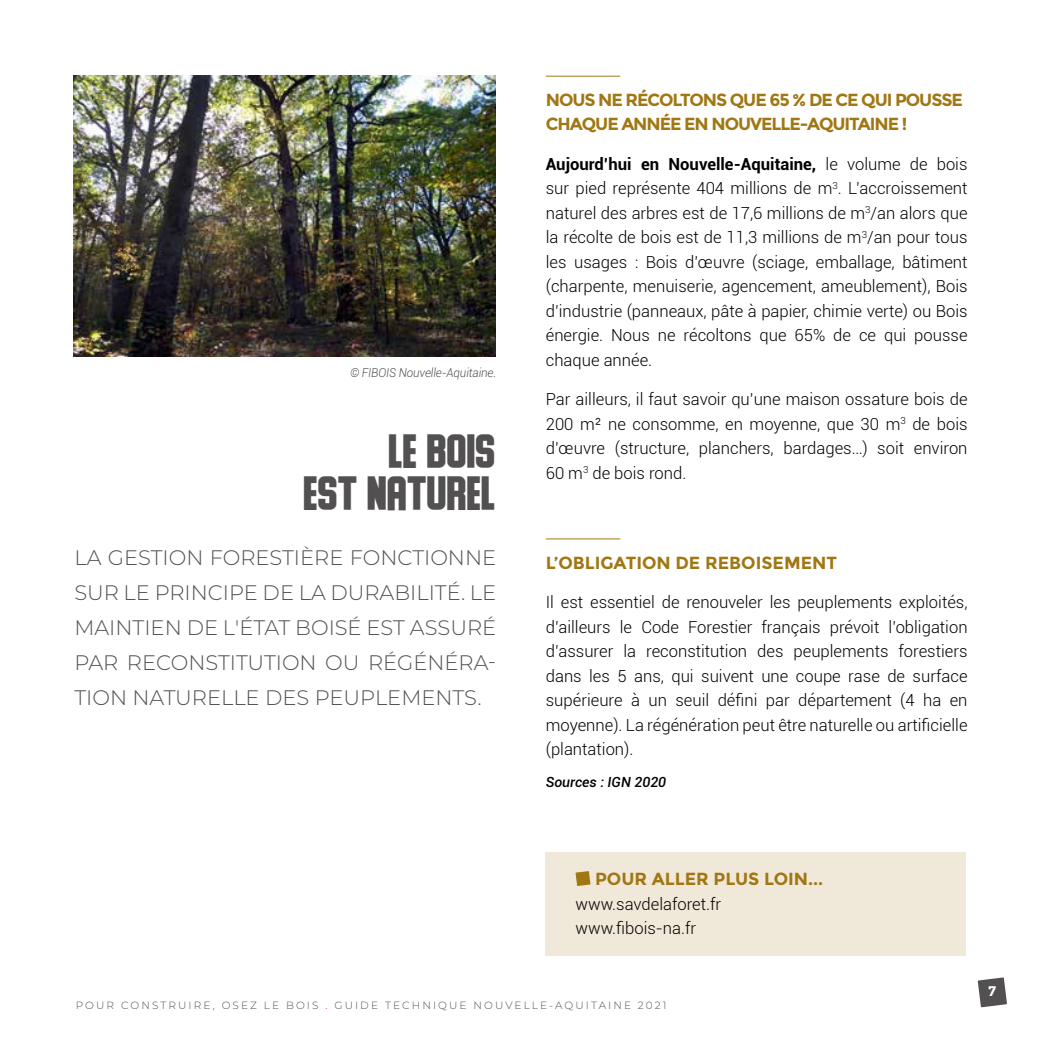
<style>
.page{position:relative;width:1042px;height:1042px;background:#fff}
.page>*{position:absolute;margin:0;border:0;box-sizing:border-box;transform-origin:0 0}
.t1{font:700 38.5px/42px "Ponter";color:#525050;text-align:right}
.t2{font:300 21px/35px "Montserrat";color:#525050;text-align:justify}
.t3{font:700 17.5px/24.5px "Montserrat";letter-spacing:-.06em;color:#a17713}
.t4{font:700 17.5px "Montserrat";color:#a17713}
.t5{font:300 16.62px/24.5px "Roboto";color:#000;text-align:justify}
.t6{font:italic 500 14px "Roboto";color:#000}
.t7{font:700 14px "Montserrat";color:#fff}
.t8{font:italic 300 12.25px "Roboto";letter-spacing:-.01em;color:#525050;scale:.95 1}
.t9{font:300 10.5px "Montserrat";letter-spacing:.2em;color:#525050}
.s1{font-weight:700}
.s2{color:#c31632}
</style>
<div class="page">
<svg style="left:977px;top:977px;width:30px;height:30px"></svg>
<div style="left:546px;top:852px;width:420px;height:103px;background:#f0e8d9"></div>
<img style="left:74px;top:76px;width:422px;height:281px">
<hr style="left:546px;top:76px;width:74px;height:1px;background:#a17713">
<hr style="left:546px;top:538px;width:74px;height:1px;background:#a17713">
<div style="left:575px;top:871px;width:15px;height:15px;background:#a17713;border-radius:2px"></div>
<p class="t8" style="left:350px;top:365px;width:155px">© FIBOIS Nouvelle-Aquitaine.</p>
<h1 class="t1" style="left:304px;top:429px;width:194px">LE BOIS<br>EST NATUREL</h1>
<p class="t2" style="left:74px;top:539px;width:423px">LA GESTION FORESTIÈRE FONCTIONNE SUR LE PRINCIPE DE LA DURABILITÉ. LE MAINTIEN DE L'ÉTAT BOISÉ EST ASSURÉ PAR RECONSTITUTION OU RÉGÉNÉRA-TION NATURELLE DES PEUPLEMENTS.</p>
<p class="t3" style="left:546px;top:88px;width:419px">NOUS NE RÉCOLTONS QUE 65 % DE CE QUI POUSSE<br>CHAQUE ANNÉE EN NOUVELLE-AQUITAINE !</p>
<p class="t5" style="left:546px;top:151px;width:423px"><span class="s1">Aujourd’hui en Nouvelle-Aquitaine,</span> le volume de bois sur pied représente 404 millions de m<sup>3</sup>. L’accroissement naturel des arbres est de 17,6 millions de m<sup>3</sup>/an alors que la récolte de bois est de 11,3 millions de m<sup>3</sup>/an pour tous les usages : Bois d’œuvre (sciage, emballage, bâtiment (charpente, menuiserie, agencement, ameublement), Bois d’industrie (panneaux, pâte à papier, chimie verte) ou Bois énergie. Nous ne récoltons que 65% de ce qui pousse chaque année.</p>
<p class="t5" style="left:546px;top:387px;width:423px">Par ailleurs, il faut savoir qu’une maison ossature bois de 200 m² ne consomme, en moyenne, que 30 m<sup>3</sup> de bois d’œuvre (structure, planchers, bardages…) soit environ 60 m<sup>3</sup> de bois rond.</p>
<p class="t4" style="left:546px;top:552px;width:293px">L’OBLIGATION DE REBOISEMENT</p>
<p class="t5" style="left:546px;top:589px;width:423px">Il est essentiel de renouveler les peuplements exploités, d’ailleurs le Code Forestier français prévoit l’obligation d’assurer la reconstitution des peuplements forestiers dans les 5 ans, qui suivent une coupe rase de surface supérieure à un seuil défini par département (4 ha en moyenne). La régénération peut être naturelle ou artificielle (plantation).</p>
<p class="t6" style="left:546px;top:772px;width:122px">Sources : IGN 2020</p>
<p class="t4" style="left:595px;top:868px;width:230px">POUR ALLER PLUS LOIN...</p>
<p class="t5" style="left:575px;top:891px;width:147px">www.savdelaforet.fr www.fibois-na.fr</p>
<p class="t9" style="left:76px;top:998px;width:592px">POUR CONSTRUIRE, OSEZ LE BOIS <span class="s2">.</span> GUIDE TECHNIQUE NOUVELLE-AQUITAINE 2021</p>
<p class="t7" style="left:988px;top:982px;width:10px">7</p>
</div>
